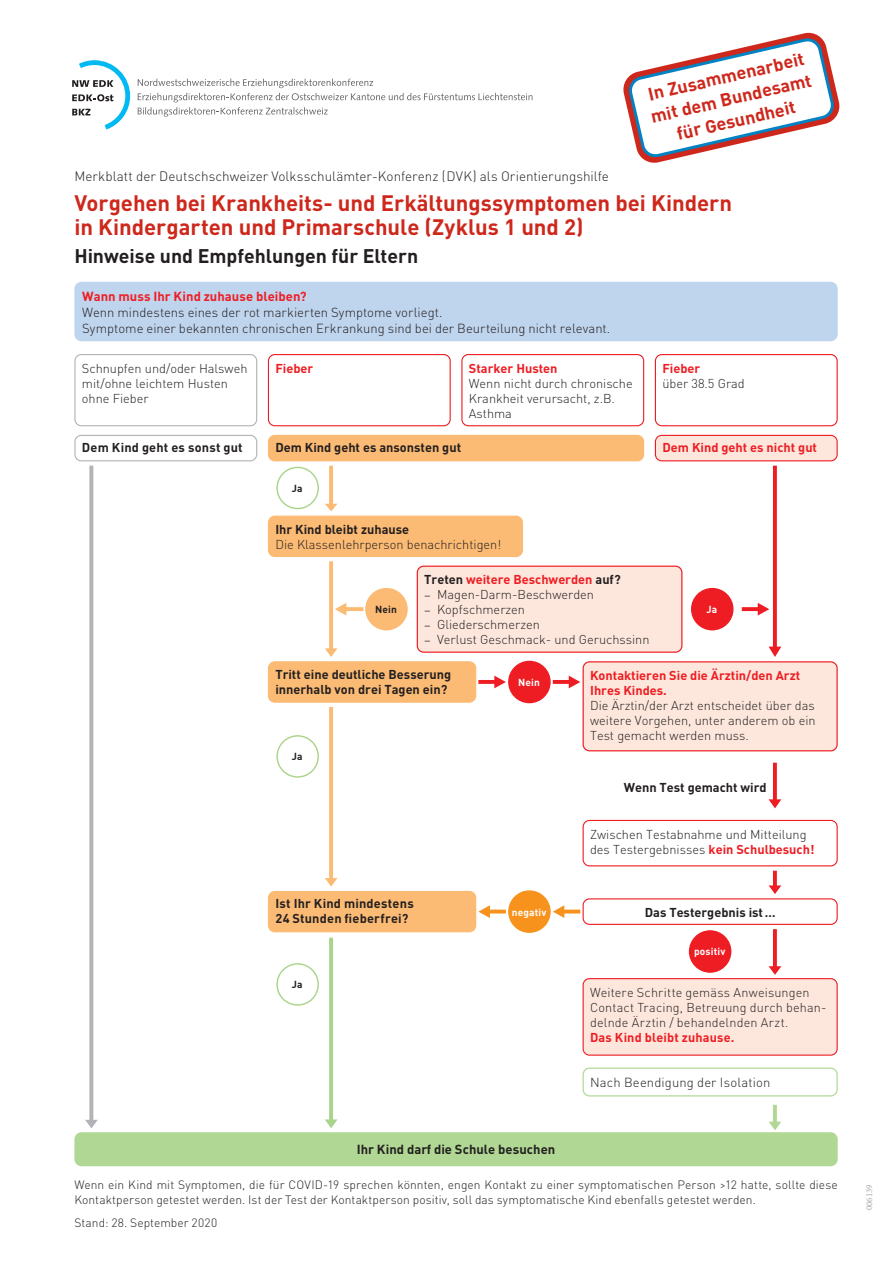
<style>
.page{position:relative;width:893px;height:1263px;background:#fff}
.page>*{position:absolute;margin:0;border:0;box-sizing:border-box;transform-origin:0 0}
.t1{font:700 22.2px/24px "DINOT";color:#ce281c}
.t2{font:700 19.5px "DINOT";letter-spacing:-.005em;color:#231f20}
.t3{font:700 18px/22.5px "DINOT";color:#ce281c;text-align:center}
.t4{font:300 13.5px "DINOT";color:#231f20}
.t5{font:300 13.05px/16px "DINOT";letter-spacing:.005em;color:#231f20}
.t6{font:700 13.05px "DINOT";letter-spacing:.005em;color:#ee1d23}
.t7{font:700 13.05px "DINOT";letter-spacing:.005em;color:#231f20}
.t8{font:300 12.75px/15px "DINOT";color:#231f20}
.t9{font:700 12.75px/15px "DINOT";color:#231f20}
.t10{font:700 12.75px/15px "DINOT";color:#ee1d23}
.t11{font:700 12.75px "DINOT";letter-spacing:.02em;color:#ee1d23}
.t12{font:300 12px/15px "DINOT";letter-spacing:.005em;color:#231f20}
.t13{font:700 10.2px "DINOT";letter-spacing:.015em;color:#fff}
.t14{font:700 10.2px "DINOT";letter-spacing:.015em;color:#231f20}
.t15{font:9px "Minion Pro";color:#a8a9ad}
.s1{color:#231f20}
.s2{font-family:"Minion Pro";font-weight:400}
.s3{font-weight:700;color:#ee1d23}
</style>
<div class="page">
<svg style="left:72px;top:60px;width:460px;height:70px"></svg>
<div style="left:75px;top:282px;width:762px;height:58px;background:#bfd4ed;border-radius:6px"></div>
<div style="left:74px;top:282px;width:764px;height:59px;border:2px solid #bfd4ed;border-radius:6px"></div>
<div style="left:75px;top:1133px;width:762px;height:32px;background:#b0d793;border-radius:6px"></div>
<div style="left:74px;top:1132px;width:764px;height:34px;border:2px solid #b0d793;border-radius:6px"></div>
<div style="left:268px;top:354px;width:183px;height:72px;border:1px solid #ee1d23;border-radius:6px"></div>
<div style="left:461px;top:354px;width:183px;height:72px;border:1px solid #ee1d23;border-radius:6px"></div>
<div style="left:655px;top:354px;width:183px;height:72px;border:1px solid #ee1d23;border-radius:6px"></div>
<div style="left:268px;top:516px;width:254px;height:40px;background:#fcbb74;border-radius:6px"></div>
<div style="left:268px;top:516px;width:255px;height:41px;border:1px solid #fcbb74;border-radius:6px"></div>
<div style="left:268px;top:435px;width:376px;height:26px;background:#fcbb74;border-radius:6px"></div>
<div style="left:268px;top:435px;width:376px;height:26px;border:1px solid #fcbb74;border-radius:6px"></div>
<div style="left:74px;top:435px;width:183px;height:26px;border:1px solid #b2b3b7;border-radius:6px"></div>
<div style="left:655px;top:435px;width:182px;height:26px;background:#fde7dc;border-radius:6px"></div>
<div style="left:655px;top:435px;width:183px;height:26px;border:1px solid #ee1d23;border-radius:6px"></div>
<div style="left:268px;top:662px;width:208px;height:40px;background:#fcbb74;border-radius:6px"></div>
<div style="left:268px;top:661px;width:208px;height:42px;border:1px solid #fcbb74;border-radius:6px"></div>
<div style="left:268px;top:891px;width:208px;height:41px;background:#fcbb74;border-radius:6px"></div>
<div style="left:268px;top:891px;width:208px;height:41px;border:1px solid #fcbb74;border-radius:6px"></div>
<div style="left:583px;top:1067px;width:255px;height:29px;border:1px solid #b0d793;border-radius:6px"></div>
<div style="left:583px;top:979px;width:254px;height:76px;background:#fde7dc;border-radius:6px"></div>
<div style="left:583px;top:978px;width:255px;height:78px;border:1px solid #ee1d23;border-radius:6px"></div>
<div style="left:583px;top:820px;width:255px;height:46px;border:1px solid #ee1d23;border-radius:6px"></div>
<div style="left:583px;top:898px;width:255px;height:27px;border:1px solid #ee1d23;border-radius:6px"></div>
<svg style="left:325px;top:707px;width:13px;height:180px"></svg>
<svg style="left:325px;top:938px;width:13px;height:190px"></svg>
<svg style="left:325px;top:466px;width:13px;height:45px"></svg>
<svg style="left:325px;top:561px;width:38px;height:96px"></svg>
<svg style="left:742px;top:466px;width:39px;height:191px"></svg>
<div style="left:366px;top:589px;width:41px;height:41px;background:#fcbb74;border-radius:50%"></div>
<div style="left:365px;top:588px;width:43px;height:42px;border:1px solid #fcbb74;border-radius:50%"></div>
<div style="left:276px;top:467px;width:43px;height:42px;border:1px solid #aad489;border-radius:50%"></div>
<div style="left:692px;top:589px;width:41px;height:41px;background:#ee1d23;border-radius:50%"></div>
<div style="left:691px;top:588px;width:42px;height:42px;border:1px solid #ee1d23;border-radius:50%"></div>
<div style="left:690px;top:931px;width:41px;height:41px;background:#ee1d23;border-radius:50%"></div>
<div style="left:689px;top:930px;width:42px;height:43px;border:1px solid #ee1d23;border-radius:50%"></div>
<div style="left:509px;top:891px;width:41px;height:41px;background:#f7931d;border-radius:50%"></div>
<div style="left:508px;top:890px;width:43px;height:43px;border:1px solid #f7931d;border-radius:50%"></div>
<svg style="left:85px;top:466px;width:13px;height:662px"></svg>
<div style="left:74px;top:354px;width:183px;height:72px;border:1px solid #b2b3b7;border-radius:6px"></div>
<svg style="left:623px;top:32px;width:217px;height:131px"></svg>
<div style="left:417px;top:566px;width:265px;height:86px;background:#fde7dc;border-radius:6px"></div>
<div style="left:417px;top:566px;width:265px;height:87px;border:1px solid #ee1d23;border-radius:6px"></div>
<div style="left:583px;top:662px;width:254px;height:89px;background:#fde7dc;border-radius:6px"></div>
<div style="left:583px;top:661px;width:255px;height:90px;border:1px solid #ee1d23;border-radius:6px"></div>
<svg style="left:478px;top:676px;width:28px;height:12px"></svg>
<svg style="left:478px;top:905px;width:28px;height:13px"></svg>
<svg style="left:553px;top:676px;width:27px;height:12px"></svg>
<svg style="left:553px;top:905px;width:27px;height:13px"></svg>
<div style="left:509px;top:661px;width:41px;height:41px;background:#ee1d23;border-radius:50%"></div>
<div style="left:508px;top:661px;width:43px;height:42px;border:1px solid #ee1d23;border-radius:50%"></div>
<svg style="left:769px;top:763px;width:12px;height:45px"></svg>
<svg style="left:769px;top:871px;width:12px;height:23px"></svg>
<svg style="left:769px;top:929px;width:12px;height:46px"></svg>
<svg style="left:769px;top:1105px;width:12px;height:25px"></svg>
<div style="left:276px;top:963px;width:43px;height:43px;border:1px solid #aad489;border-radius:50%"></div>
<div style="left:276px;top:735px;width:43px;height:43px;border:1px solid #aad489;border-radius:50%"></div>
<p class="t4" style="left:74px;top:167px;width:536px">Merkblatt der Deutschschweizer Volksschulämter-Konferenz (DVK) als Orientierungshilfe</p>
<h3 class="t3" style="left:643px;top:83px;width:166px;rotate:-13deg">In Zusammenarbeit mit dem Bundesamt für Gesundheit</h3>
<h1 class="t1" style="left:74px;top:190px;width:659px">Vorgehen bei Krankheits- und Erkältungssymptomen bei Kindern in Kindergarten und Primarschule (Zyklus 1 und 2)</h1>
<h2 class="t2" style="left:74px;top:242px;width:345px">Hinweise und Empfehlungen für Eltern</h2>
<p class="t6" style="left:82px;top:287px;width:226px">Wann muss Ihr Kind zuhause bleiben?</p>
<p class="t5" style="left:82px;top:304px;width:529px">Wenn mindestens eines der rot markierten Symptome vorliegt.<br>Symptome einer bekannten chronischen Erkrankung sind bei der Beurteilung nicht relevant.</p>
<p class="t8" style="left:82px;top:360px;width:167px">Schnupfen und/oder Halsweh mit/ohne leichtem Husten ohne Fieber</p>
<p class="t10" style="left:275px;top:360px;width:39px">Fieber</p>
<p class="t10" style="left:469px;top:360px;width:90px">Starker Husten</p>
<p class="t8" style="left:469px;top:375px;width:165px">Wenn nicht durch chronische<br>Krankheit verursacht, z.B.<br>Asthma</p>
<p class="t10" style="left:662px;top:360px;width:39px">Fieber</p>
<p class="t8" style="left:662px;top:375px;width:84px">über 38.5 Grad</p>
<p class="t9" style="left:82px;top:439px;width:162px">Dem Kind geht es sonst gut</p>
<p class="t9" style="left:275px;top:439px;width:187px">Dem Kind geht es ansonsten gut</p>
<p class="t10" style="left:662px;top:439px;width:156px">Dem Kind geht es nicht gut</p>
<p class="t14" style="left:292px;top:481px;width:12px">Ja</p>
<p class="t9" style="left:275px;top:522px;width:135px">Ihr Kind bleibt zuhause</p>
<p class="t8" style="left:275px;top:537px;width:227px">Die Klassenlehrperson benachrichtigen!</p>
<p class="t10" style="left:424px;top:572px;width:198px"><span class="s1">Treten</span> weitere Beschwerden <span class="s1">auf?</span></p>
<p class="t8" style="left:424px;top:587px;width:171px"><span class="s2">–</span> Magen-Darm-Beschwerden</p>
<p class="t8" style="left:424px;top:602px;width:102px"><span class="s2">–</span> Kopfschmerzen</p>
<p class="t8" style="left:424px;top:617px;width:117px"><span class="s2">–</span> Gliederschmerzen</p>
<p class="t8" style="left:424px;top:632px;width:227px"><span class="s2">–</span> Verlust Geschmack- und Geruchssinn</p>
<p class="t10" style="left:590px;top:667px;width:212px">Kontaktieren Sie die Ärztin/den Arzt<br>Ihres Kindes.</p>
<p class="t8" style="left:590px;top:697px;width:227px;text-align:justify">Die Ärztin/der Arzt entscheidet über das weitere Vorgehen, unter anderem ob ein Test gemacht werden muss.</p>
<p class="t14" style="left:375px;top:602px;width:23px">Nein</p>
<p class="t13" style="left:706px;top:602px;width:12px">Ja</p>
<p class="t9" style="left:275px;top:666px;width:177px">Tritt eine deutliche Besserung innerhalb von drei Tagen ein?</p>
<p class="t13" style="left:518px;top:675px;width:23px">Nein</p>
<p class="t14" style="left:292px;top:750px;width:12px">Ja</p>
<p class="t9" style="left:275px;top:895px;width:140px">Ist Ihr Kind mindestens<br>24 Stunden fieberfrei?</p>
<p class="t14" style="left:292px;top:978px;width:12px">Ja</p>
<p class="t13" style="left:512px;top:905px;width:36px">negativ</p>
<p class="t7" style="left:357px;top:1140px;width:200px">Ihr Kind darf die Schule besuchen</p>
<p class="t9" style="left:624px;top:779px;width:144px">Wenn Test gemacht wird</p>
<p class="t8" style="left:590px;top:826px;width:226px">Zwischen Testabnahme und Mitteilung des Testergebnisses <span class="s3">kein Schulbesuch!</span></p>
<p class="t9" style="left:645px;top:904px;width:132px">Das Testergebnis ist…</p>
<p class="t13" style="left:694px;top:945px;width:33px">positiv</p>
<p class="t8" style="left:590px;top:984px;width:238px">Weitere Schritte gemäss Anweisungen<br>Contact Tracing, Betreuung durch behan&shy;delnde Ärztin / behandelnden Arzt.</p>
<p class="t11" style="left:590px;top:1028px;width:146px">Das Kind bleibt zuhause.</p>
<p class="t5" style="left:590px;top:1073px;width:182px">Nach Beendigung der Isolation</p>
<p class="t12" style="left:74px;top:1177px;width:765px">Wenn ein Kind mit Symptomen, die für COVID-19 sprechen könnten, engen Kontakt zu einer symptomatischen Person &gt;12 hatte, sollte diese<br>Kontaktperson getestet werden. Ist der Test der Kontaktperson positiv, soll das symptomatische Kind ebenfalls getestet werden.</p>
<p class="t12" style="left:74px;top:1214px;width:144px">Stand: 28. September 2020</p>
<p class="t15" style="left:863px;top:1210px;width:27px;rotate:-90deg">006139</p>
</div>
